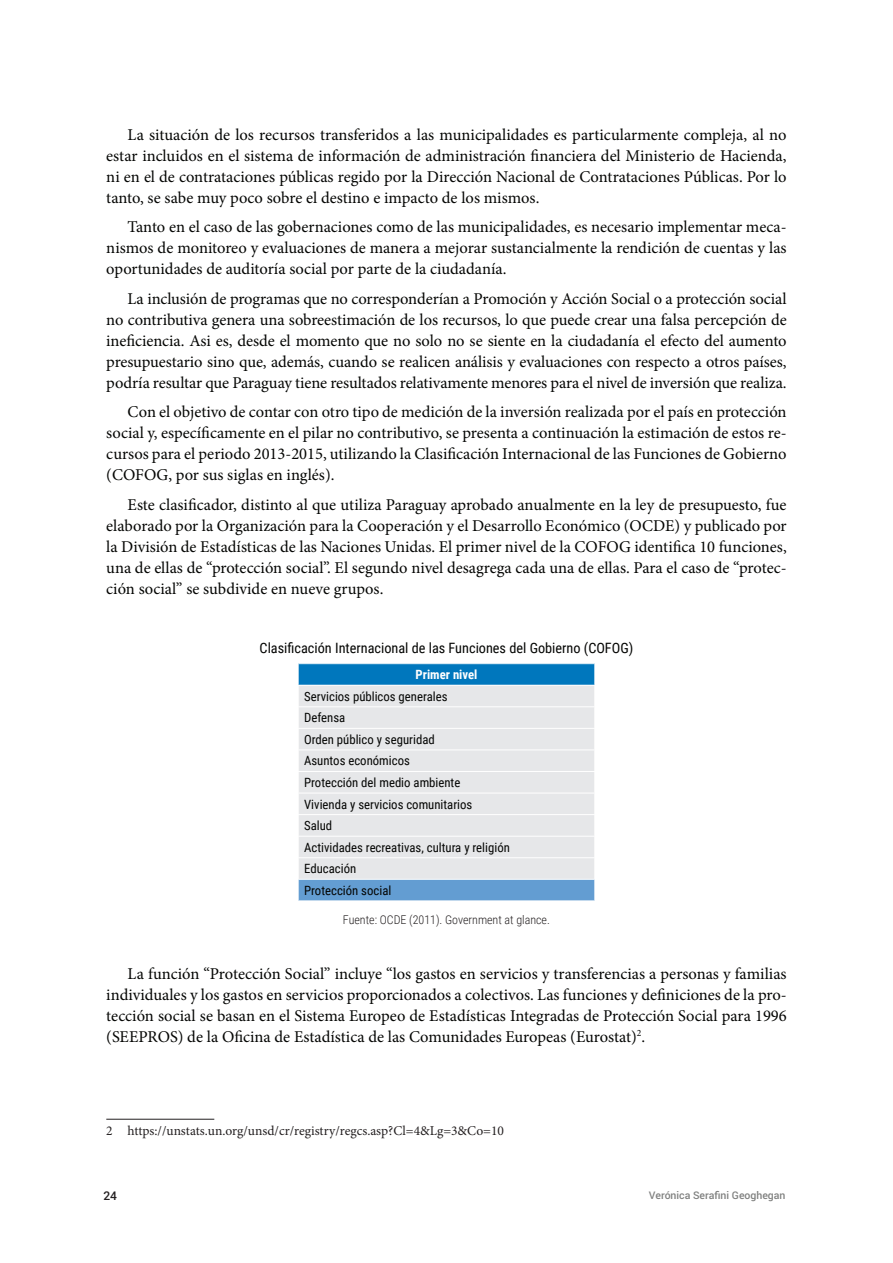
<style>
.page{position:relative;width:893px;height:1263px;background:#fff}
.page>*{position:absolute;margin:0;border:0;box-sizing:border-box;transform-origin:0 0}
.t1{font:16.5px/21px "Minion Pro";color:#040503;text-align:justify}
.t2{font:14.25px "Roboto Condensed";color:#040503}
.t3{font:13.5px "Minion Pro";color:#231f20}
.t4{font:12.75px/21.6px "Roboto Condensed";color:#040503}
.t5{font:700 12.75px "Roboto Condensed";color:#fff}
.t6{font:300 12px "Roboto Condensed";color:#231f20}
.t7{font:500 12px "Roboto";color:#231f20}
.t8{font:500 10.5px "Roboto";color:#808180}
</style>
<div class="page">
<div style="left:298px;top:664px;width:297px;height:21px;background:#0077bd"></div>
<div style="left:299px;top:686px;width:295px;height:193px;background:#e6e7e9"></div>
<div style="left:298px;top:879px;width:297px;height:22px;background:#639dd2"></div>
<hr style="left:298px;top:706px;width:297px;height:1px;background:#fff">
<hr style="left:298px;top:728px;width:297px;height:1px;background:#fff">
<hr style="left:298px;top:749px;width:297px;height:1px;background:#fff">
<hr style="left:298px;top:771px;width:297px;height:1px;background:#fff">
<hr style="left:298px;top:793px;width:297px;height:1px;background:#fff">
<hr style="left:298px;top:814px;width:297px;height:1px;background:#fff">
<hr style="left:298px;top:836px;width:297px;height:1px;background:#fff">
<hr style="left:298px;top:857px;width:297px;height:1px;background:#fff">
<hr style="left:298px;top:879px;width:297px;height:1px;background:#fff">
<svg style="left:298px;top:664px;width:1px;height:236px"></svg>
<svg style="left:594px;top:664px;width:1px;height:236px"></svg>
<hr style="left:298px;top:900px;width:297px;height:1px;background:#fff">
<hr style="left:106px;top:1119px;width:108px;height:1px;background:#231f20">
<p class="t1" style="left:106px;top:124px;width:682px;text-indent:21px">La situación de los recursos transferidos a las municipalidades es particularmente compleja, al no estar incluidos en el sistema de información de administración financiera del Ministerio de Hacienda, ni en el de contrataciones públicas regido por la Dirección Nacional de Contrataciones Públicas. Por lo tanto, se sabe muy poco sobre el destino e impacto de los mismos.</p>
<p class="t1" style="left:106px;top:216px;width:682px;text-indent:21px">Tanto en el caso de las gobernaciones como de las municipalidades, es necesario implementar meca&shy;nismos de monitoreo y evaluaciones de manera a mejorar sustancialmente la rendición de cuentas y las oportunidades de auditoría social por parte de la ciudadanía.</p>
<p class="t1" style="left:106px;top:288px;width:682px;text-indent:21px">La inclusión de programas que no corresponderían a Promoción y Acción Social o a protección social no contributiva genera una sobreestimación de los recursos, lo que puede crear una falsa percepción de ineficiencia. Asi es, desde el momento que no solo no se siente en la ciudadanía el efecto del aumento presupuestario sino que, además, cuando se realicen análisis y evaluaciones con respecto a otros países, podría resultar que Paraguay tiene resultados relativamente menores para el nivel de inversión que realiza.</p>
<p class="t1" style="left:106px;top:401px;width:682px;text-indent:21px">Con el objetivo de contar con otro tipo de medición de la inversión realizada por el país en protección social y, específicamente en el pilar no contributivo, se presenta a continuación la estimación de estos re&shy;cursos para el periodo 2013-2015, utilizando la Clasificación Internacional de las Funciones de Gobierno (COFOG, por sus siglas en inglés).</p>
<p class="t1" style="left:106px;top:494px;width:682px;text-indent:21px">Este clasificador, distinto al que utiliza Paraguay aprobado anualmente en la ley de presupuesto, fue elaborado por la Organización para la Cooperación y el Desarrollo Económico (OCDE) y publicado por la División de Estadísticas de las Naciones Unidas. El primer nivel de la COFOG identifica 10 funciones, una de ellas de “protección social”. El segundo nivel desagrega cada una de ellas. Para el caso de “protec&shy;ción social” se subdivide en nueve grupos.</p>
<p class="t2" style="left:260px;top:638px;width:375px">Clasificación Internacional de las Funciones del Gobierno (COFOG)</p>
<p class="t5" style="left:416px;top:666px;width:63px">Primer nivel</p>
<p class="t4" style="left:304px;top:685px;width:207px">Servicios públicos generales<br>Defensa<br>Orden público y seguridad<br>Asuntos económicos<br>Protección del medio ambiente<br>Vivienda y servicios comunitarios<br>Salud<br>Actividades recreativas, cultura y religión<br>Educación<br>Protección social</p>
<p class="t6" style="left:343px;top:911px;width:209px">Fuente: OCDE (2011). Government at glance.</p>
<p class="t1" style="left:106px;top:963px;width:682px;text-indent:21px">La función “Protección Social” incluye “los gastos en servicios y transferencias a personas y familias individuales y los gastos en servicios proporcionados a colectivos. Las funciones y definiciones de la pro&shy;tección social se basan en el Sistema Europeo de Estadísticas Integradas de Protección Social para 1996 (SEEPROS) de la Oficina de Estadística de las Comunidades Europeas (Eurostat)<sup>2</sup>.</p>
<p class="t3" style="left:106px;top:1122px;width:399px">2 https://unstats.un.org/unsd/cr/registry/regcs.asp?Cl=4&amp;Lg=3&amp;Co=10</p>
<p class="t7" style="left:103px;top:1187px;width:15px">24</p>
<p class="t8" style="left:649px;top:1187px;width:138px">Verónica Serafini Geoghegan</p>
</div>
